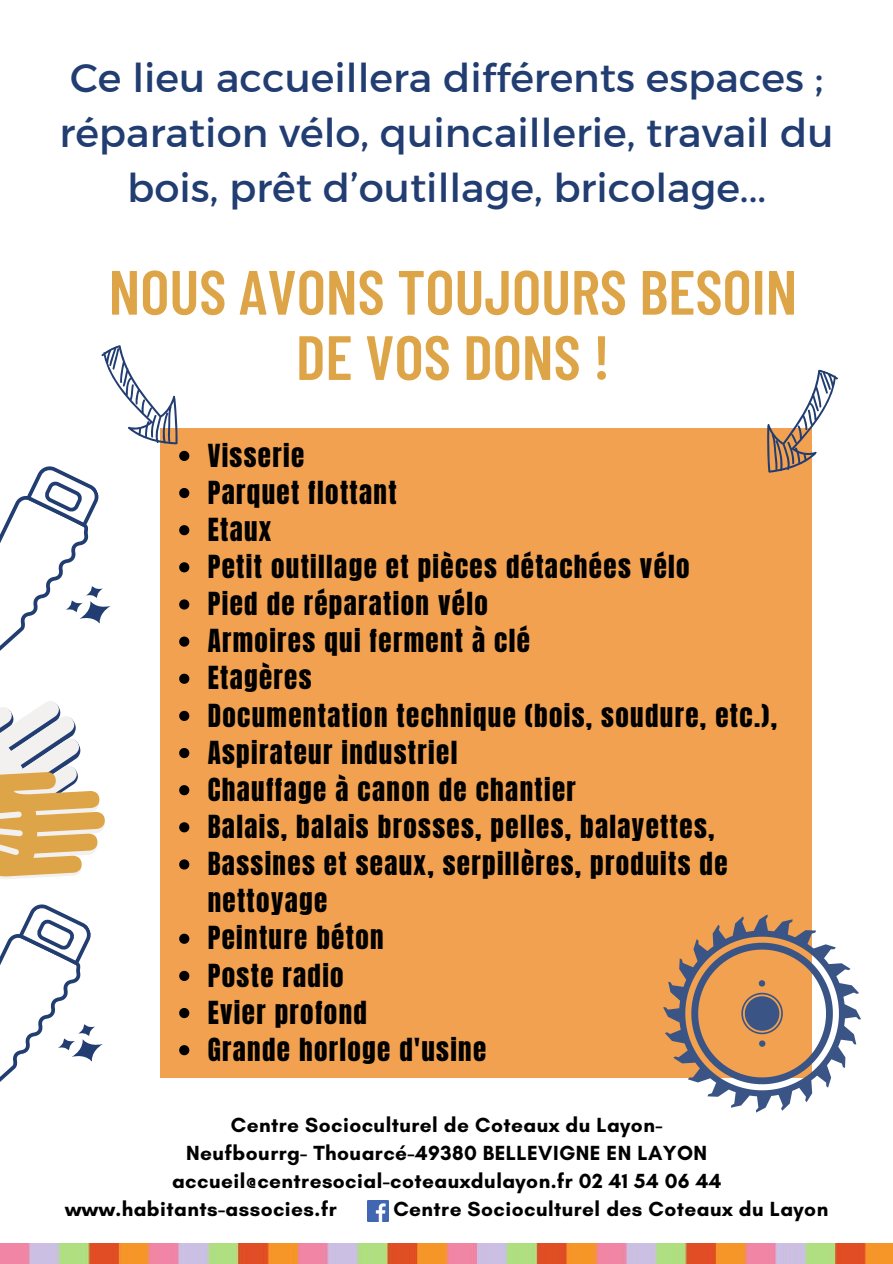
<style>
.page{position:relative;width:893px;height:1264px;background:#fff}
.page>*{position:absolute;margin:0;border:0;box-sizing:border-box;transform-origin:0 0}
.t1{font:600 62.4px/65.2px "Barlow Condensed";color:#dda547;text-align:center}
.t2{font:40.05px/55.1px "Kief Montaser Regular";color:#213d71;text-align:center}
.t3{font:27px/37.2px "Anton";letter-spacing:.05em;color:#000}
.t4{font:700 20.85px "Glacial Indifference";letter-spacing:.02em;color:#000}
</style>
<div class="page">
<img style="left:0;top:1243px;width:892px;height:20px">
<div style="left:160px;top:428px;width:651px;height:649px;background:#f1a14f"></div>
<svg style="left:663px;top:914px;width:198px;height:198px"></svg>
<img style="left:368px;top:1200px;width:20px;height:21px">
<svg style="left:0;top:345px;width:193px;height:737px"></svg>
<svg style="left:767px;top:369px;width:71px;height:117px"></svg>
<p class="t2" style="left:60px;top:50px;width:775px">Ce lieu accueillera différents espaces ; réparation vélo, quincaillerie, travail du bois, prêt d’outillage, bricolage...</p>
<p class="t1" style="left:109px;top:257px;width:690px">NOUS AVONS TOUJOURS BESOIN<br>DE VOS DONS !</p>
<h1 class="t3" style="left:208px;top:437px;width:98px">Visserie</h1>
<p class="t3" style="left:208px;top:474px;width:190px">Parquet flottant</p>
<p class="t3" style="left:208px;top:511px;width:65px">Etaux</p>
<p class="t3" style="left:208px;top:548px;width:483px">Petit outillage et pièces détachées vélo</p>
<p class="t3" style="left:208px;top:585px;width:281px">Pied de réparation vélo</p>
<p class="t3" style="left:208px;top:622px;width:324px">Armoires qui ferment à clé</p>
<p class="t3" style="left:208px;top:660px;width:105px">Etagères</p>
<p class="t3" style="left:208px;top:697px;width:571px">Documentation technique (bois, soudure, etc.),</p>
<p class="t3" style="left:208px;top:734px;width:251px">Aspirateur industriel</p>
<p class="t3" style="left:208px;top:771px;width:369px">Chauffage à canon de chantier</p>
<p class="t3" style="left:208px;top:808px;width:508px">Balais, balais brosses, pelles, balayettes,</p>
<p class="t3" style="left:208px;top:845px;width:521px">Bassines et seaux, serpillères, produits de nettoyage</p>
<p class="t3" style="left:208px;top:919px;width:177px">Peinture béton</p>
<p class="t3" style="left:208px;top:957px;width:137px">Poste radio</p>
<p class="t3" style="left:208px;top:994px;width:161px">Evier profond</p>
<p class="t3" style="left:208px;top:1031px;width:280px">Grande horloge d'usine</p>
<p class="t4" style="left:231px;top:1112px;width:433px">Centre Socioculturel de Coteaux du Layon-</p>
<p class="t4" style="left:186px;top:1140px;width:522px">Neufbourrg- Thouarcé-49380 BELLEVIGNE EN LAYON</p>
<p class="t4" style="left:172px;top:1168px;width:550px">accueil@centresocial-coteauxdulayon.fr 02 41 54 06 44</p>
<p class="t4" style="left:65px;top:1196px;width:273px">www.habitants-associes.fr</p>
<p class="t4" style="left:393px;top:1196px;width:436px">Centre Socioculturel des Coteaux du Layon</p>
</div>
